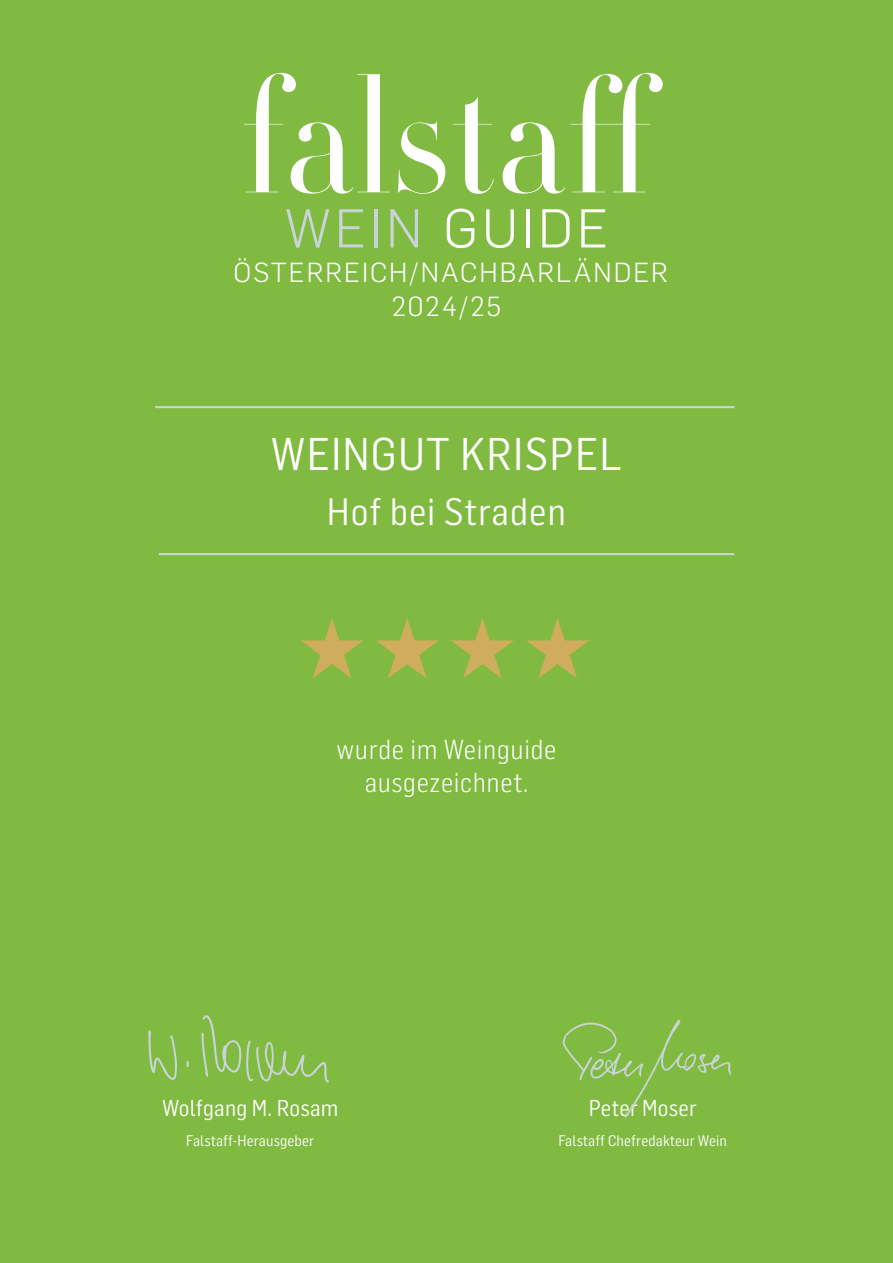
<style>
.page{position:relative;width:893px;height:1263px;background:#80ba41}
.page>*{position:absolute;margin:0;border:0;box-sizing:border-box;transform-origin:0 0}
.t1{font:300 160.65px "HTF Didot L96";color:#fff}
.t2{font:300 53.55px "Flama";letter-spacing:.075em;color:#fff}
.t3{font:45px "Flama Semicondensed";letter-spacing:.025em;color:#fff}
.t4{font:37.5px "Flama Semicondensed";letter-spacing:.025em;color:#fff}
.t5{font:300 27px/33.8px "Flama";letter-spacing:.075em;color:#fff;text-align:center}
.t6{font:300 27px/32.4px "Flama Semicondensed";letter-spacing:.025em;color:#fff;text-align:center}
.t7{font:22.5px "Flama Semicondensed";letter-spacing:.01em;color:#fff}
.t8{font:15px "Flama Semicondensed";letter-spacing:.01em;color:#fff}
.s1{color:#c9d4d9}
</style>
<div class="page">
<hr style="left:159px;top:553px;width:575px;height:2px;background:#c9d4d9">
<hr style="left:155px;top:406px;width:579px;height:2px;background:#c9d4d9">
<svg style="left:148px;top:1030px;width:29px;height:50px"></svg>
<svg style="left:187px;top:1061px;width:2px;height:6px"></svg>
<svg style="left:201px;top:1015px;width:128px;height:67px"></svg>
<img style="left:562px;top:1019px;width:168px;height:99px">
<h1 class="t1" style="left:240px;top:23px;width:424px">falstaff</h1>
<h2 class="t2" style="left:285px;top:192px;width:325px"><span class="s1">WEIN</span> GUIDE</h2>
<h3 class="t5" style="left:234px;top:254px;width:436px">ÖSTERREICH/NACHBARLÄNDER<br>2024/25</h3>
<h3 class="t3" style="left:271px;top:426px;width:353px">WEINGUT KRISPEL</h3>
<h3 class="t4" style="left:327px;top:488px;width:241px">Hof bei Straden</h3>
<h3 class="t6" style="left:337px;top:732px;width:221px">wurde im Weinguide ausgezeichnet.</h3>
<h3 class="t7" style="left:162px;top:1093px;width:178px">Wolfgang M. Rosam</h3>
<p class="t8" style="left:186px;top:1131px;width:130px">Falstaff-Herausgeber</p>
<h3 class="t7" style="left:589px;top:1093px;width:109px">Peter Moser</h3>
<p class="t8" style="left:558px;top:1131px;width:170px">Falstaff Chefredakteur Wein</p>
</div>
